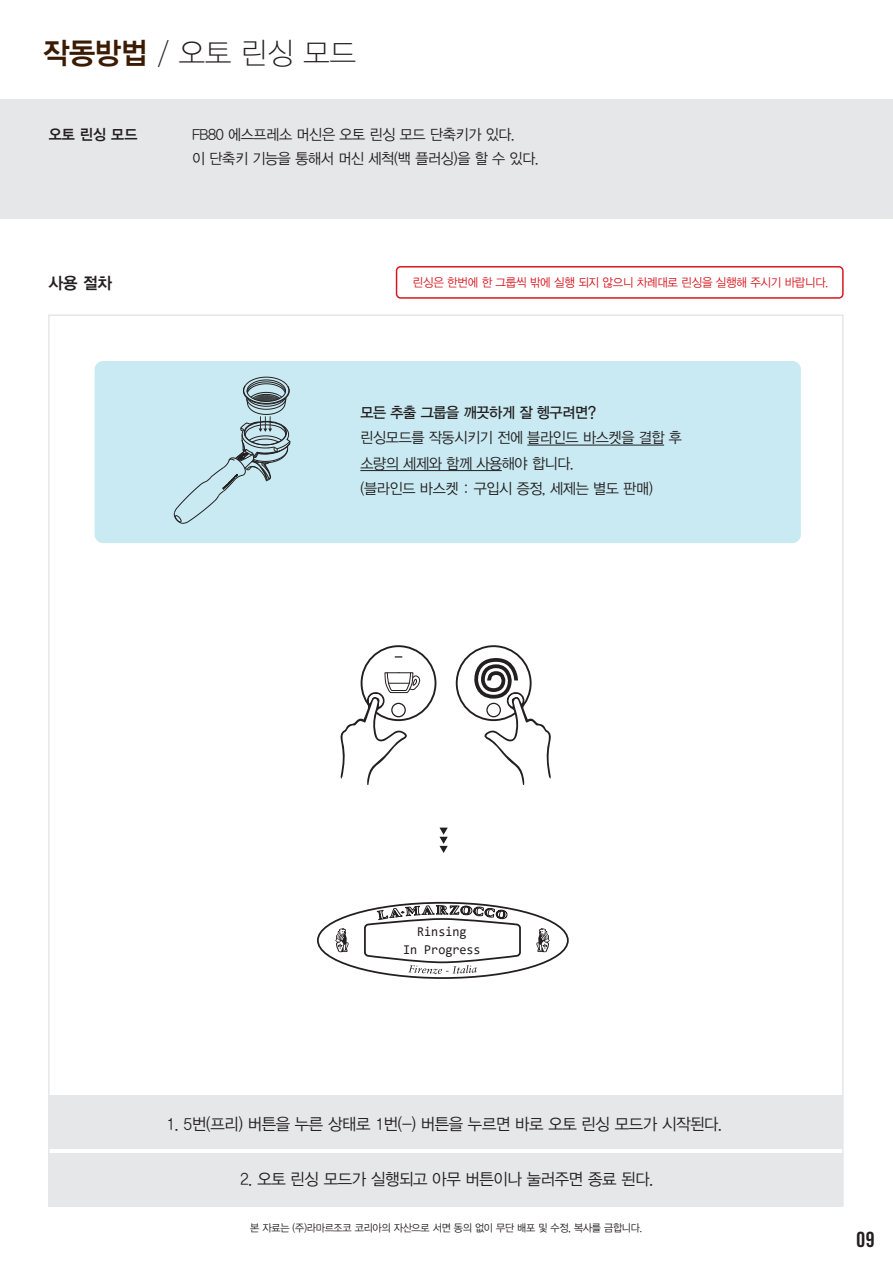
<style>
.page{position:relative;width:893px;height:1263px;background:#fff}
.page>*{position:absolute;margin:0;border:0;box-sizing:border-box;transform-origin:0 0}
.t1{font:30px "YDIYGO310";color:#231f20;scale:.95 1}
.t2{font:21px "Trade Gothic LT Std Bd Cn 20";color:#231f20}
.t3{font:16.5px "YDIYGO320";letter-spacing:-.025em;color:#231f20;scale:.95 1}
.t4{font:16.5px "YDIYGO340";color:#231f20;scale:.95 1}
.t5{font:15px/25.5px "YDIYGO320";letter-spacing:-.025em;color:#231f20;scale:.95 1}
.t6{font:15px "YDIYGO330";letter-spacing:-.025em;color:#231f20;scale:.95 1}
.t7{font:15px "YDIYGO340";color:#231f20;scale:.95 1}
.t8{font:13.5px/18px "Consolas";color:#231f20;text-align:center;scale:.95 1}
.t9{font:12px "YDIYGO320";letter-spacing:-.025em;color:#d7171f;scale:.95 1}
.t10{font:10.5px "YDIYGO320";letter-spacing:-.025em;color:#231f20;scale:.95 1}
.s1{font-family:"YDIYGO340";color:#3b1b02}
</style>
<div class="page">
<div style="left:49px;top:1095px;width:794px;height:53px;background:#e6e7e9"></div>
<div style="left:49px;top:1153px;width:794px;height:53px;background:#e6e7e9"></div>
<svg style="left:439px;top:827px;width:9px;height:26px"></svg>
<div style="left:396px;top:266px;width:448px;height:33px;border:2px solid #d7171f;border-radius:4px"></div>
<div style="left:0;top:100px;width:893px;height:119px;background:#e6e7e9"></div>
<div style="left:95px;top:361px;width:706px;height:182px;background:#c9eaf2;border-radius:9px"></div>
<hr style="left:527px;top:445px;width:137px;height:1px;background:#231f20">
<hr style="left:360px;top:470px;width:142px;height:1px;background:#231f20">
<svg style="left:174px;top:377px;width:117px;height:147px"></svg>
<svg style="left:317px;top:901px;width:252px;height:78px"></svg>
<div style="left:361px;top:645px;width:75px;height:76px;border:2px solid #231f20;border-radius:50%"></div>
<div style="left:456px;top:645px;width:76px;height:76px;border:2px solid #231f20;border-radius:50%"></div>
<svg style="left:472px;top:656px;width:79px;height:129px"></svg>
<svg style="left:340px;top:672px;width:83px;height:113px"></svg>
<h1 class="t1" style="left:43px;top:37px;width:331px"><span class="s1">작동방법</span> / 오토 린싱 모드</h1>
<p class="t7" style="left:49px;top:125px;width:95px">오토 린싱 모드</p>
<p class="t4" style="left:49px;top:273px;width:68px">사용 절차</p>
<p class="t5" style="left:192px;top:122px;width:366px;line-height:24px">FB80 에스프레소 머신은 오토 린싱 모드 단축키가 있다.<br>이 단축키 기능을 통해서 머신 세척(백 플러싱)을 할 수 있다.</p>
<p class="t9" style="left:413px;top:276px;width:439px">린싱은 한번에 한 그룹씩 밖에 실행 되지 않으니 차례대로 린싱을 실행해 주시기 바랍니다.</p>
<p class="t6" style="left:360px;top:404px;width:250px">모든 추출 그룹을 깨끗하게 잘 헹구려면?</p>
<p class="t5" style="left:360px;top:425px;width:340px">린싱모드를 작동시키기 전에 블라인드 바스켓을 결합 후 소량의 세제와 함께 사용해야 합니다.<br>(블라인드 바스켓 : 구입시 증정, 세제는 별도 판매)</p>
<p class="t8" style="left:403px;top:922px;width:83px">Rinsing<br>In Progress</p>
<p class="t3" style="left:166px;top:1115px;width:586px">1. 5번(프리) 버튼을 누른 상태로 1번(-) 버튼을 누르면 바로 오토 린싱 모드가 시작된다.</p>
<p class="t3" style="left:240px;top:1170px;width:436px">2. 오토 린싱 모드가 실행되고 아무 버튼이나 눌러주면 종료 된다.</p>
<p class="t10" style="left:250px;top:1222px;width:414px">본 자료는 (주)라마르조코 코리아의 자산으로 서면 동의 없이 무단 배포 및 수정, 복사를 금합니다.</p>
<h2 class="t2" style="left:856px;top:1226px;width:20px">09</h2>
</div>
